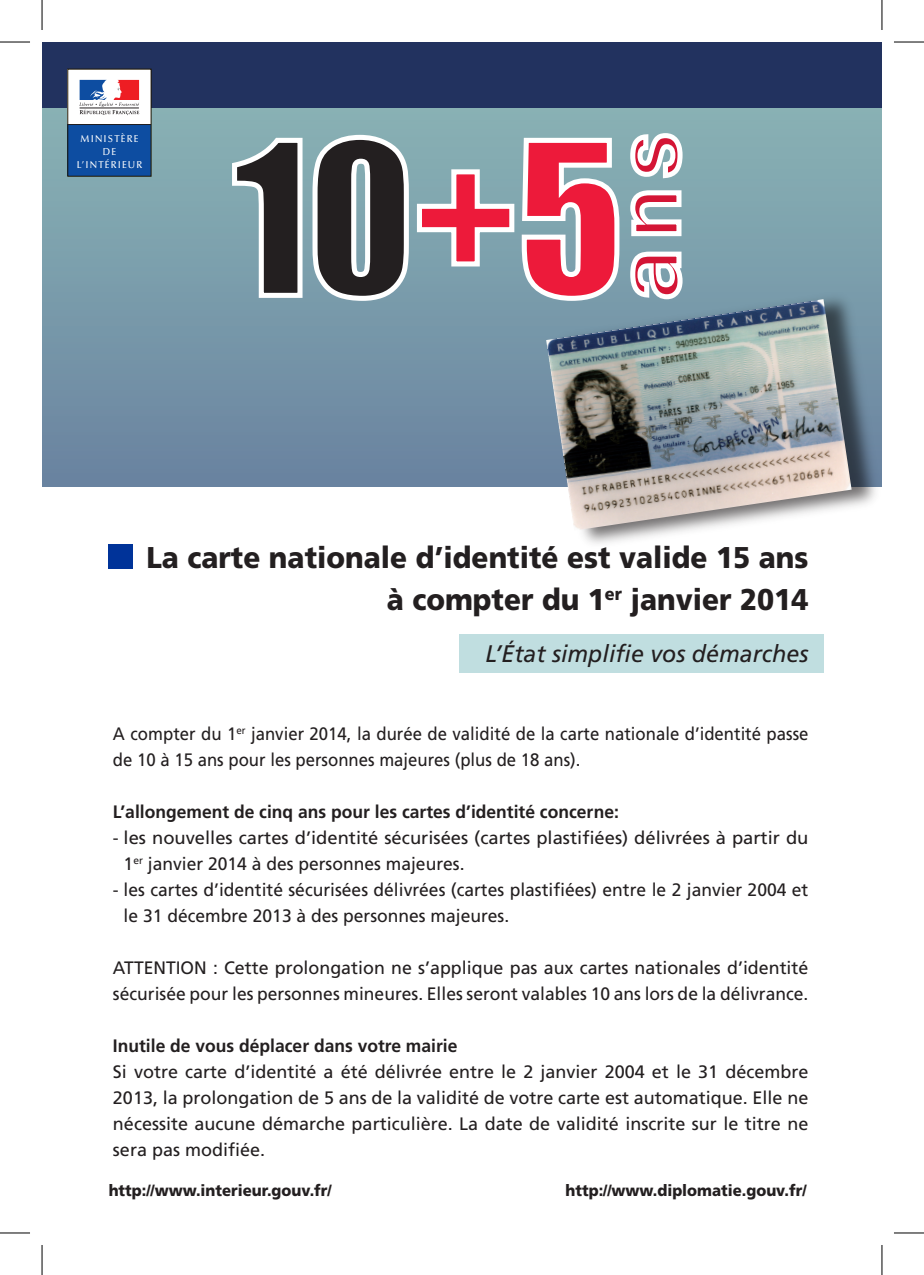
<style>
.page{position:relative;width:924px;height:1275px;background:#fff}
.page>*{position:absolute;margin:0;border:0;box-sizing:border-box;transform-origin:0 0}
.t1{font:196px "Impact";color:#231f20}
.t2{font:700 94.4px "Gautami";color:#d41535}
.t3{font:900 30px "Frutiger";color:#231f20;scale:.93 1}
.t4{font:italic 24px "Frutiger";color:#231f20}
.t5{font:18px/26px "Frutiger";color:#231f20}
.t6{font:18px/26px "Frutiger";color:#231f20;scale:.93 1}
.t7{font:700 18px "Frutiger";color:#231f20}
.t8{font:900 16px "Frutiger";color:#231f20;scale:.93 1}
.t9{font:500 10px/13px "Optima";letter-spacing:.12em;color:#fff;text-align:center;scale:.95 1}
.s1{color:#ed1a3a}
</style>
<div class="page">
<svg style="left:42px;top:108px;width:839px;height:378px;background:#7899a9"></svg>
<img style="left:582px;top:288px;width:299px;height:256px">
<img style="left:546px;top:299px;width:305px;height:231px">
<svg style="left:229px;top:129px;width:456px;height:175px;background:#90b0b9"></svg>
<div style="left:42px;top:42px;width:839px;height:66px;background:#22325f"></div>
<div style="left:68px;top:69px;width:83px;height:55px;background:#fff"></div>
<svg style="left:79px;top:79px;width:61px;height:21px"></svg>
<svg style="left:79px;top:80px;width:60px;height:35px"></svg>
<div style="left:68px;top:124px;width:83px;height:52px;background:#0d4da1"></div>
<hr style="left:68px;top:124px;width:83px;height:1px;background:#231f20">
<div style="left:109px;top:544px;width:24px;height:24px;background:#039"></div>
<div style="left:459px;top:634px;width:364px;height:39px;background:#c0dee0"></div>
<hr style="left:0;top:42px;width:30px;height:1px;background:#000">
<hr style="left:893px;top:42px;width:30px;height:1px;background:#000">
<hr style="left:0;top:1232px;width:30px;height:1px;background:#000">
<hr style="left:893px;top:1232px;width:30px;height:1px;background:#000">
<hr style="left:42px;top:0;width:1px;height:30px;background:#000">
<hr style="left:42px;top:1245px;width:1px;height:30px;background:#000">
<hr style="left:881px;top:0;width:1px;height:30px;background:#000">
<hr style="left:881px;top:1245px;width:1px;height:30px;background:#000">
<p class="t9" style="left:77px;top:132px;width:71px">MINISTÈRE<br>DE<br>L’INTÉRIEUR</p>
<p class="t1" style="left:233px;top:66px;width:391px">10<span class="s1">+5</span></p>
<p class="t2" style="left:590px;top:300px;width:169px;rotate:-90deg">ans</p>
<p class="t3" style="left:146px;top:539px;width:713px">La carte nationale d’identité est valide 15 ans</p>
<p class="t3" style="left:386px;top:581px;width:454px">à compter du 1<sup>er</sup> janvier 2014</p>
<p class="t4" style="left:485px;top:640px;width:324px">L’État simplifie vos démarches</p>
<p class="t6" style="left:113px;top:721px;width:749px">A compter du 1<sup>er</sup> janvier 2014, la durée de validité de la carte nationale d’identité passe de 10 à 15 ans pour les personnes majeures (plus de 18 ans).</p>
<p class="t7" style="left:113px;top:801px;width:507px">L’allongement de cinq ans pour les cartes d’identité concerne:</p>
<p class="t5" style="left:124px;top:825px;width:686px;text-indent:-11px">- les nouvelles cartes d’identité sécurisées (cartes plastifiées) délivrées à partir du<br>1<sup>er</sup> janvier 2014 à des personnes majeures.</p>
<p class="t5" style="left:124px;top:877px;width:686px;text-indent:-11px">- les cartes d’identité sécurisées délivrées (cartes plastifiées) entre le 2 janvier 2004 et le 31 décembre 2013 à des personnes majeures.</p>
<p class="t5" style="left:113px;top:955px;width:696px">ATTENTION : Cette prolongation ne s’applique pas aux cartes nationales d’identité sécurisée pour les personnes mineures. Elles seront valables 10 ans lors de la délivrance.</p>
<p class="t7" style="left:113px;top:1035px;width:346px">Inutile de vous déplacer dans votre mairie</p>
<p class="t5" style="left:113px;top:1059px;width:696px;text-align:justify">Si votre carte d’identité a été délivrée entre le 2 janvier 2004 et le 31 décembre 2013, la prolongation de 5 ans de la validité de votre carte est automatique. Elle ne nécessite aucune démarche particulière. La date de validité inscrite sur le titre ne sera pas modifiée.</p>
<p class="t8" style="left:109px;top:1180px;width:241px">http://www.interieur.gouv.fr/</p>
<p class="t8" style="left:565px;top:1180px;width:260px">http://www.diplomatie.gouv.fr/</p>
</div>
